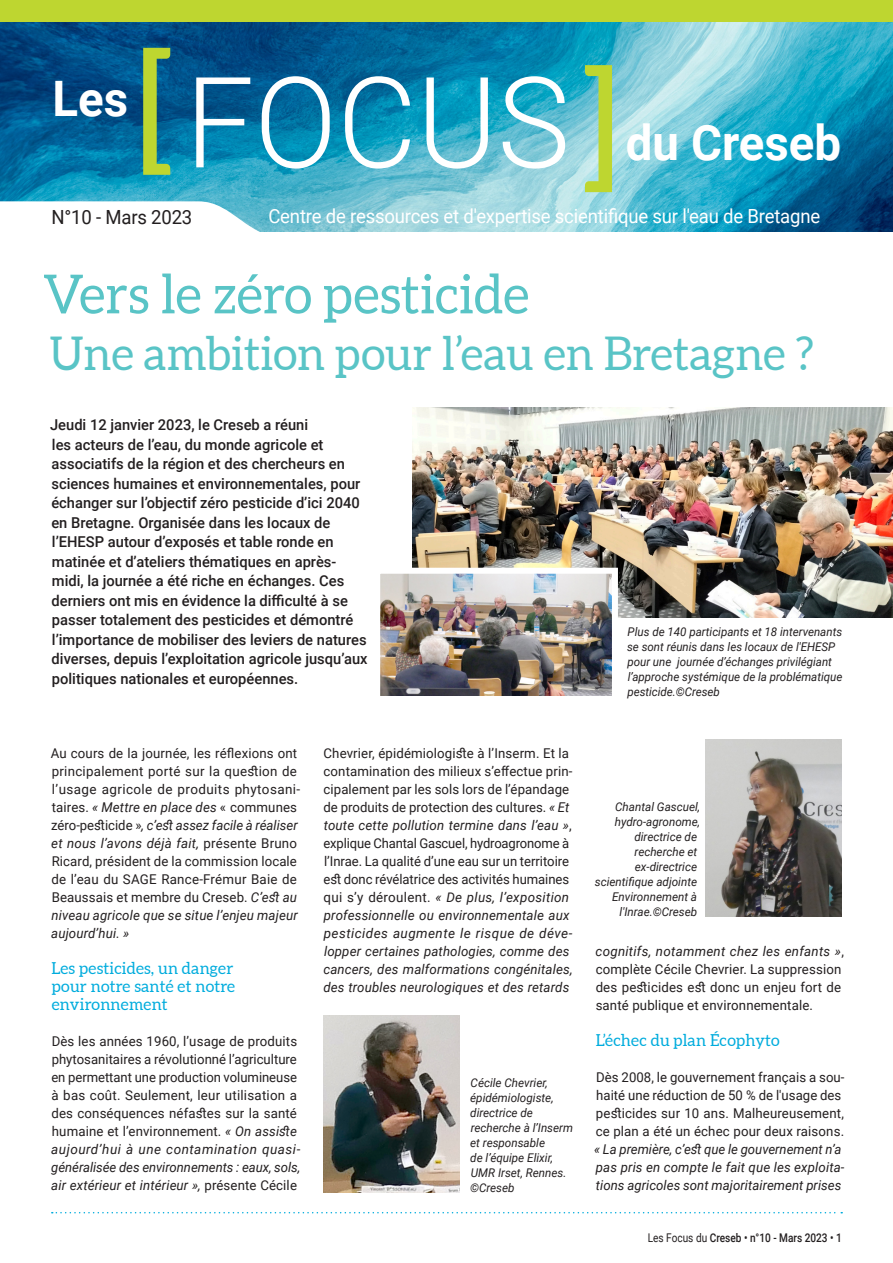
<style>
.page{position:relative;width:893px;height:1263px;background:#fff}
.page>*{position:absolute;margin:0;border:0;box-sizing:border-box;transform-origin:0 0}
.t1{font:700 136.8px "Aleo";color:#bed630}
.t2{font:300 126.45px "Roboto";color:#fff}
.t3{font:54px "Aleo";color:#59c4c6}
.t4{font:700 48.9px "Roboto";color:#fff}
.t5{font:46.5px "Aleo";color:#59c4c6}
.t6{font:19.5px "Roboto";letter-spacing:-.01em;color:#fff;scale:.95 1}
.t7{font:19.5px "Roboto";letter-spacing:-.01em;color:#231f20;scale:.95 1}
.t8{font:16.5px/18px "Aleo";letter-spacing:.01em;color:#00acdd;text-align:justify}
.t9{font:500 15px/19.5px "Roboto";color:#231f20}
.t10{font:13.5px/18px "Roboto";letter-spacing:.01em;color:#231f20}
.t11{font:italic 13.5px/18px "Roboto";letter-spacing:.005em;color:#231f20}
.t12{font:italic 12px/15px "Roboto";color:#231f20}
.t13{font:italic 12px/15px "Roboto";color:#231f20;scale:.96 1}
.t14{font:500 12px "Roboto";color:#231f20;scale:.84 1}
.s1{font-style:italic}
.s2{font-weight:400}
</style>
<div class="page">
<img style="left:0;top:21px;width:893px;height:210px">
<svg style="left:0;top:201px;width:294px;height:31px"></svg>
<div style="left:0;top:0;width:893px;height:21px;background:#bed630"></div>
<svg style="left:52px;top:1212px;width:790px;height:1px"></svg>
<img style="left:412px;top:408px;width:481px;height:210px">
<img style="left:323px;top:1015px;width:137px;height:177px">
<img style="left:381px;top:575px;width:230px;height:120px">
<div style="left:374px;top:568px;width:244px;height:160px;border:6px solid #fff"></div>
<img style="left:705px;top:740px;width:137px;height:177px">
<h3 class="t4" style="left:52px;top:64px;width:77px">Les</h3>
<h1 class="t1" style="left:139px;top:20px;width:34px">[</h1>
<h2 class="t2" style="left:185px;top:34px;width:386px">FOCUS</h2>
<h1 class="t1" style="left:616px;top:220px;width:34px;rotate:-180deg">[</h1>
<h3 class="t4" style="left:626px;top:109px;width:217px">du Creseb</h3>
<h3 class="t7" style="left:52px;top:203px;width:150px">N°10 - Mars 2023</h3>
<h3 class="t6" style="left:268px;top:202px;width:582px">Centre de ressources et d'expertise scientifique sur l'eau de Bretagne</h3>
<h3 class="t3" style="left:43px;top:263px;width:488px">Vers le zéro pesticide</h3>
<h3 class="t5" style="left:50px;top:327px;width:766px">Une ambition pour l’eau en Bretagne ?</h3>
<p class="t9" style="left:50px;top:414px;width:319px">Jeudi 12 janvier 2023, le Creseb a réuni<br>les acteurs de l’eau, du monde agricole et associatifs de la région et des chercheurs en sciences humaines et environnementales, pour échanger sur l’objectif zéro pesticide d’ici 2040 en Bretagne. Organisée dans les locaux de l’EHESP autour d’exposés et table ronde en matinée et d’ateliers thématiques en après&shy;midi, la journée a été riche en échanges. Ces derniers ont mis en évidence la difficulté à se passer totalement des pesticides et démontré l’importance de mobiliser des leviers de natures diverses, depuis l’exploitation agricole jusqu’aux politiques nationales et européennes.</p>
<p class="t10" style="left:51px;top:743px;width:251px">Au cours de la journée, les réflexions ont principalement porté sur la question de l’usage agricole de produits phytosani&shy;taires. <span class="s1">« Mettre en place des</span> « communes zéro-pesticide »<span class="s1">, c’est assez facile à réaliser et nous l’avons déjà fait,</span> présente Bruno Ricard, président de la commission locale de l’eau du SAGE Rance-Frémur Baie de Beaussais et membre du Creseb. <span class="s1">C’est au niveau agricole que se situe l’enjeu majeur aujourd’hui. »</span></p>
<p class="t8" style="left:51px;top:959px;width:185px">Les pesticides, un danger pour notre santé et notre environnement</p>
<p class="t10" style="left:51px;top:1031px;width:251px">Dès les années 1960, l’usage de produits phytosanitaires a révolutionné l’agriculture en permettant une production volumineuse à bas coût. Seulement, leur utilisation a des conséquences néfastes sur la santé humaine et l’environnement. <span class="s1">« On assiste aujourd’hui à une contamination quasi&shy;généralisée des environnements : eaux, sols, air extérieur et intérieur »,</span> présente Cécile</p>
<p class="t10" style="left:323px;top:743px;width:251px">Chevrier, épidémiologiste à l’Inserm. Et la contamination des milieux s’effectue prin&shy;cipalement par les sols lors de l’épandage de produits de protection des cultures. <span class="s1">« Et toute cette pollution termine dans l’eau »</span>, explique Chantal Gascuel, hydroagronome à l’Inrae. La qualité d’une eau sur un territoire est donc révélatrice des activités humaines qui s’y déroulent. <span class="s1">« De plus, l’exposition professionnelle ou environnementale aux pesticides augmente le risque de déve&shy;lopper certaines pathologies, comme des cancers, des malformations congénitales, des troubles neurologiques et des retards</span></p>
<p class="t12" style="left:470px;top:1074px;width:104px">Cécile Chevrier, épidémiologiste, directrice de recherche à l’Inserm et responsable<br>de l’équipe Elixir,<br>UMR Irset, Rennes. ©Creseb</p>
<p class="t13" style="left:627px;top:624px;width:226px">Plus de 140 participants et 18 intervenants se sont réunis dans les locaux de l'EHESP pour une journée d’échanges privilégiant l’approche systémique de la problématique pesticide.©Creseb</p>
<p class="t12" style="left:595px;top:799px;width:107px;text-align:right">Chantal Gascuel, hydro-agronome, directrice de recherche et ex-directrice scientifique adjointe<br>Environnement à l'Inrae.©Creseb</p>
<p class="t10" style="left:596px;top:941px;width:250px"><span class="s1">cognitifs, notamment chez les enfants »</span>, complète Cécile Chevrier. La suppression des pesticides est donc un enjeu fort de santé publique et environnementale.</p>
<p class="t8" style="left:596px;top:1031px;width:186px">L’échec du plan Écophyto</p>
<p class="t10" style="left:596px;top:1067px;width:250px">Dès 2008, le gouvernement français a sou&shy;haité une réduction de 50 % de l'usage des pesticides sur 10 ans. Malheureusement, ce plan a été un échec pour deux raisons.</p>
<p class="t11" style="left:594px;top:1139px;width:252px">« La première, c’est que le gouvernement n’a pas pris en compte le fait que les exploita&shy;tions agricoles sont majoritairement prises</p>
<p class="t14" style="left:648px;top:1229px;width:233px"><span class="s2">Les Focus du</span> Creseb • n°10 - Mars 2023 • 1</p>
</div>
